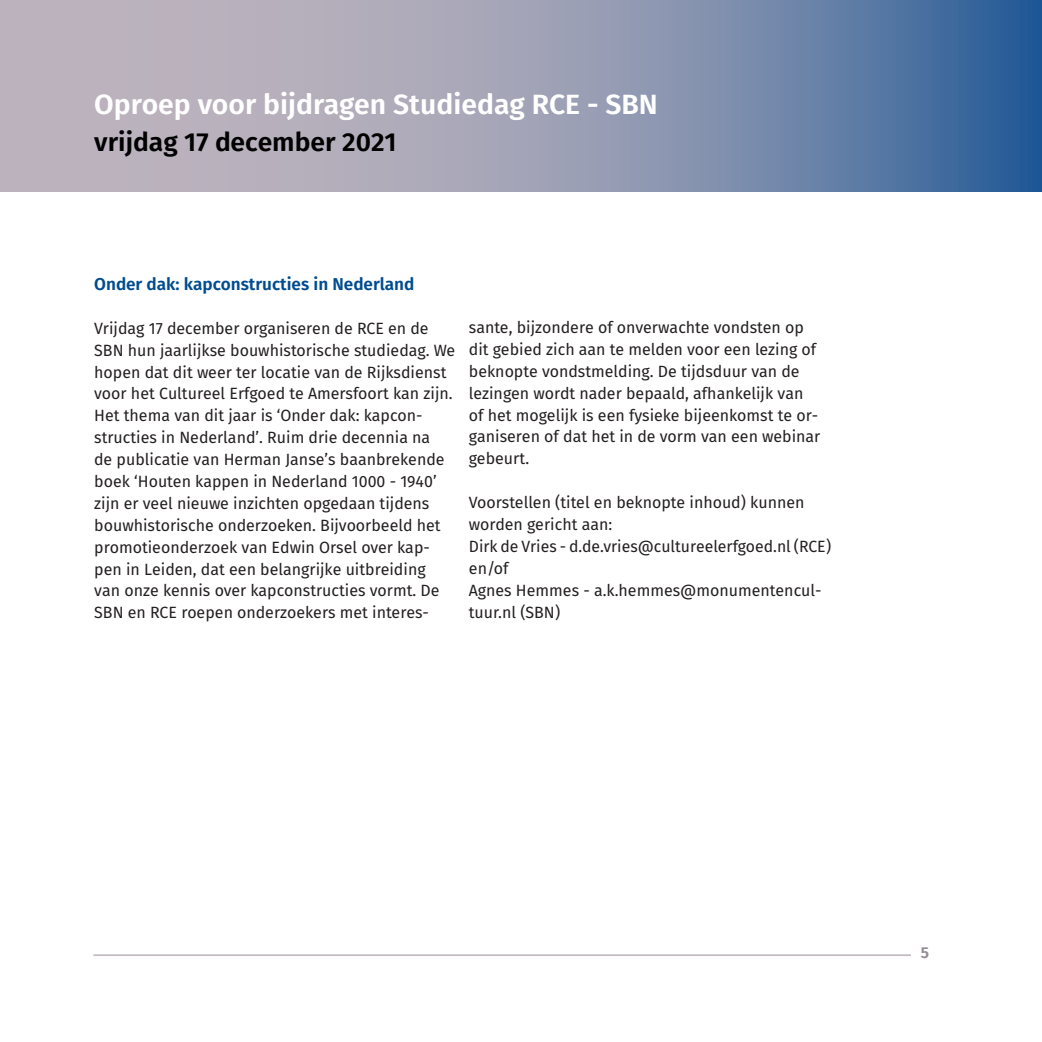
<style>
.page{position:relative;width:1042px;height:1042px;background:#fff}
.page>*{position:absolute;margin:0;border:0;box-sizing:border-box;transform-origin:0 0}
.t1{font:600 27.82px "Fira Sans";color:#fff}
.t2{font:600 25.9px "Fira Sans";color:#000}
.t3{font:600 17.15px "Fira Sans";color:#004c8f}
.t4{font:16.28px/21.9px "Fira Sans";color:#231f20}
.t5{font:600 15.75px "Fira Sans";color:#918b94}
</style>
<div class="page">
<svg style="left:0;top:0;width:1042px;height:192px;background:#9099b2"></svg>
<hr style="left:93px;top:954px;width:818px;height:2px;background:#c2bcc2">
<p class="t1" style="left:94px;top:85px;width:565px">Oproep voor bijdragen Studiedag RCE - SBN</p>
<p class="t2" style="left:94px;top:123px;width:304px">vrijdag 17 december 2021</p>
<p class="t3" style="left:94px;top:272px;width:322px">Onder dak: kapconstructies in Nederland</p>
<p class="t4" style="left:94px;top:318px;width:363px">Vrijdag 17 december organiseren de RCE en de SBN hun jaarlijkse bouwhistorische studiedag. We hopen dat dit weer ter locatie van de Rijksdienst voor het Cultureel Erfgoed te Amersfoort kan zijn.<br>Het thema van dit jaar is ‘Onder dak: kapcon&shy;structies in Nederland’. Ruim drie decennia na<br>de publicatie van Herman Janse’s baanbrekende boek ‘Houten kappen in Nederland 1000 - 1940’ zijn er veel nieuwe inzichten opgedaan tijdens bouwhistorische onderzoeken. Bijvoorbeeld het promotieonderzoek van Edwin Orsel over kap&shy;pen in Leiden, dat een belangrijke uitbreiding van onze kennis over kapconstructies vormt. De SBN en RCE roepen onderzoekers met interes-</p>
<p class="t4" style="left:469px;top:318px;width:353px">sante, bijzondere of onverwachte vondsten op dit gebied zich aan te melden voor een lezing of beknopte vondstmelding. De tijdsduur van de lezingen wordt nader bepaald, afhankelijk van of het mogelijk is een fysieke bijeenkomst te or&shy;ganiseren of dat het in de vorm van een webinar gebeurt.</p>
<p class="t4" style="left:469px;top:493px;width:337px">Voorstellen (titel en beknopte inhoud) kunnen worden gericht aan:</p>
<p class="t4" style="left:469px;top:536px;width:364px">Dirk de Vries - d.de.vries@cultureelerfgoed.nl (RCE)</p>
<p class="t4" style="left:469px;top:558px;width:41px">en/of</p>
<p class="t4" style="left:469px;top:580px;width:354px">Agnes Hemmes - a.k.hemmes@monumentencul&shy;tuur.nl (SBN)</p>
<p class="t5" style="left:921px;top:941px;width:10px">5</p>
</div>
